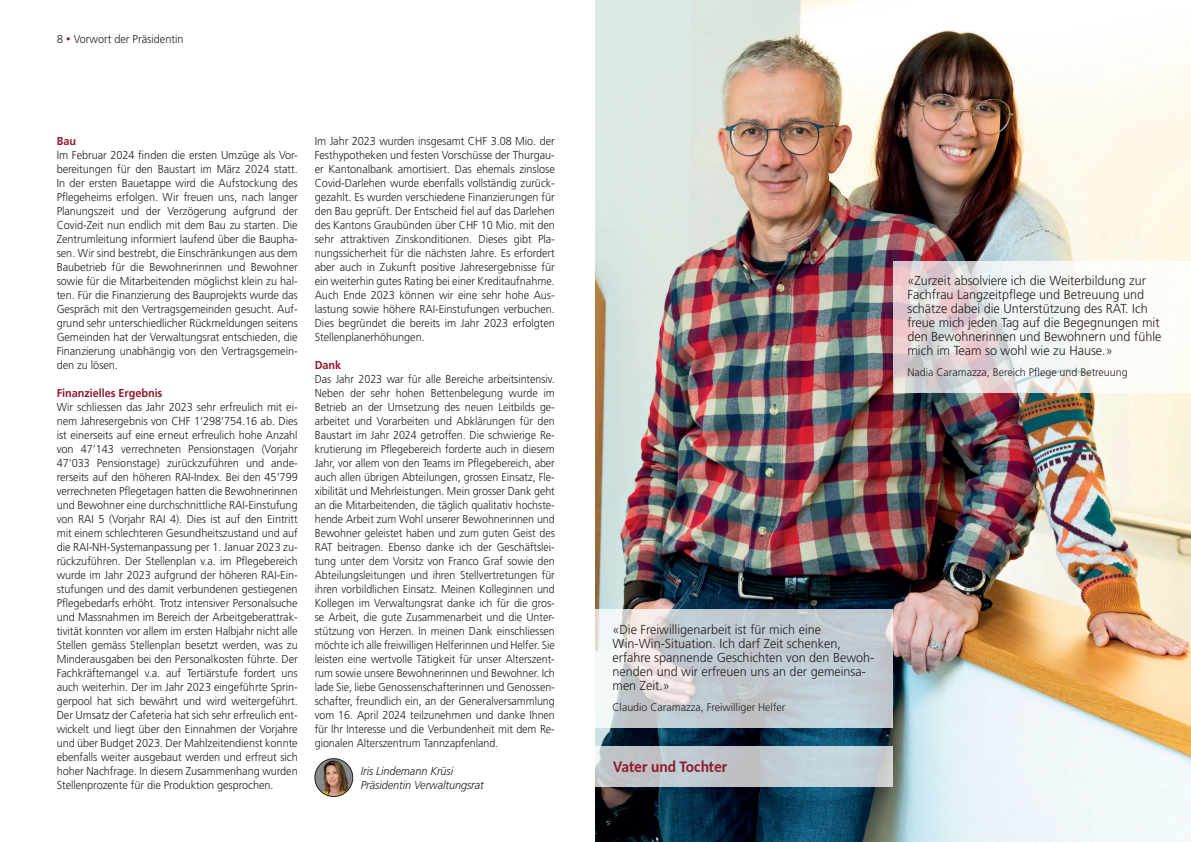
<style>
.page{position:relative;width:1191px;height:842px;background:#fff}
.page>*{position:absolute;margin:0;border:0;box-sizing:border-box;transform-origin:0 0}
.t1{font:700 16px "Carlito";letter-spacing:-.005em;color:#901a2d}
.t2{font:300 13px/14px "Frutiger LT Std";color:#231f20}
.t3{font:300 11.5px/14px "Frutiger LT Std";letter-spacing:-.005em;color:#231f20;text-align:justify;scale:.95 1}
.t4{font:300 11.5px/14px "Frutiger LT Std";letter-spacing:-.005em;color:#231f20;text-align:justify;scale:.93 1}
.t5{font:italic 300 11.5px/14px "Frutiger LT Std";letter-spacing:-.005em;color:#231f20;scale:.95 1}
.t6{font:700 11.5px "Frutiger LT Std";letter-spacing:-.005em;color:#901a2d;scale:.95 1}
.t7{font:300 11.5px "Frutiger LT Std";letter-spacing:-.005em;color:#231f20}
.t8{font:300 11px "Frutiger LT Std";color:#231f20}
.s1{font-weight:700;font-size:9px;color:#901a2d}
</style>
<div class="page">
<img style="left:315px;top:759px;width:38px;height:37px;border-radius:19px">
<div style="left:315px;top:758px;width:38px;height:39px;border:1px solid #231f20;border-radius:50%"></div>
<img style="left:595px;top:0;width:596px;height:842px">
<svg style="left:893px;top:261px;width:298px;height:131px"></svg>
<svg style="left:595px;top:609px;width:298px;height:119px;background:#cad0d5"></svg>
<svg style="left:595px;top:746px;width:298px;height:40px;background:#c1cad0"></svg>
<p class="t7" style="left:57px;top:32px;width:128px">8 <span class="s1">•</span> Vorwort der Präsidentin</p>
<p class="t6" style="left:57px;top:134px;width:22px">Bau</p>
<p class="t3" style="left:57px;top:148px;width:255px">Im Februar 2024 finden die ersten Umzüge als Vor&shy;bereitungen für den Baustart im März 2024 statt.<br>In der ersten Bauetappe wird die Aufstockung des Pflegeheims erfolgen. Wir freuen uns, nach langer Planungszeit und der Verzögerung aufgrund der Covid-Zeit nun endlich mit dem Bau zu starten. Die Zentrumleitung informiert laufend über die Baupha&shy;sen. Wir sind bestrebt, die Einschränkungen aus dem Baubetrieb für die Bewohnerinnen und Bewohner sowie für die Mitarbeitenden möglichst klein zu hal&shy;ten. Für die Finanzierung des Bauprojekts wurde das Gespräch mit den Vertragsgemeinden gesucht. Auf&shy;grund sehr unterschiedlicher Rückmeldungen seitens Gemeinden hat der Verwaltungsrat entschieden, die Finanzierung unabhängig von den Vertragsgemein&shy;den zu lösen.</p>
<p class="t6" style="left:57px;top:386px;width:113px">Finanzielles Ergebnis</p>
<p class="t3" style="left:57px;top:400px;width:255px">Wir schliessen das Jahr 2023 sehr erfreulich mit ei&shy;nem Jahresergebnis von CHF 1‘298‘754.16 ab. Dies ist einerseits auf eine erneut erfreulich hohe Anzahl von 47’143 verrechneten Pensionstagen (Vorjahr 47‘033 Pensionstage) zurückzuführen und ande&shy;rerseits auf den höheren RAI-Index. Bei den 45‘799 verrechneten Pflegetagen hatten die Bewohnerinnen und Bewohner eine durchschnittliche RAI-Einstufung von RAI 5 (Vorjahr RAI 4). Dies ist auf den Eintritt mit einem schlechteren Gesundheitszustand und auf die RAI-NH-Systemanpassung per 1. Januar 2023 zu&shy;rückzuführen. Der Stellenplan v.a. im Pflegebereich wurde im Jahr 2023 aufgrund der höheren RAI-Ein&shy;stufungen und des damit verbundenen gestiegenen Pflegebedarfs erhöht. Trotz intensiver Personalsuche und Massnahmen im Bereich der Arbeitgeberattrak&shy;tivität konnten vor allem im ersten Halbjahr nicht alle Stellen gemäss Stellenplan besetzt werden, was zu Minderausgaben bei den Personalkosten führte. Der Fachkräftemangel v.a. auf Tertiärstufe fordert uns auch weiterhin. Der im Jahr 2023 eingeführte Sprin&shy;gerpool hat sich bewährt und wird weitergeführt.<br>Der Umsatz der Cafeteria hat sich sehr erfreulich ent&shy;wickelt und liegt über den Einnahmen der Vorjahre und über Budget 2023. Der Mahlzeitendienst konnte ebenfalls weiter ausgebaut werden und erfreut sich hoher Nachfrage. In diesem Zusammenhang wurden Stellenprozente für die Produktion gesprochen.</p>
<p class="t3" style="left:315px;top:134px;width:254px">Im Jahr 2023 wurden insgesamt CHF 3.08 Mio. der Festhypotheken und festen Vorschüsse der Thurgau&shy;er Kantonalbank amortisiert. Das ehemals zinslose Covid-Darlehen wurde ebenfalls vollständig zurück&shy;gezahlt. Es wurden verschiedene Finanzierungen für den Bau geprüft. Der Entscheid fiel auf das Darlehen des Kantons Graubünden über CHF 10 Mio. mit den sehr attraktiven Zinskonditionen. Dieses gibt Pla&shy;nungssicherheit für die nächsten Jahre. Es erfordert aber auch in Zukunft positive Jahresergebnisse für ein weiterhin gutes Rating bei einer Kreditaufnahme.<br>Auch Ende 2023 können wir eine sehr hohe Aus&shy;lastung sowie höhere RAI-Einstufungen verbuchen.<br>Dies begründet die bereits im Jahr 2023 erfolgten Stellenplanerhöhungen.</p>
<p class="t6" style="left:315px;top:358px;width:29px">Dank</p>
<p class="t4" style="left:315px;top:372px;width:260px">Das Jahr 2023 war für alle Bereiche arbeitsintensiv.<br>Neben der sehr hohen Bettenbelegung wurde im Betrieb an der Umsetzung des neuen Leitbilds ge&shy;arbeitet und Vorarbeiten und Abklärungen für den Baustart im Jahr 2024 getroffen. Die schwierige Re&shy;krutierung im Pflegebereich forderte auch in diesem Jahr, vor allem von den Teams im Pflegebereich, aber auch allen übrigen Abteilungen, grossen Einsatz, Fle&shy;xibilität und Mehrleistungen. Mein grosser Dank geht an die Mitarbeitenden, die täglich qualitativ hochste&shy;hende Arbeit zum Wohl unserer Bewohnerinnen und Bewohner geleistet haben und zum guten Geist des RAT beitragen. Ebenso danke ich der Geschäftslei&shy;tung unter dem Vorsitz von Franco Graf sowie den Abteilungsleitungen und ihren Stellvertretungen für ihren vorbildlichen Einsatz. Meinen Kolleginnen und Kollegen im Verwaltungsrat danke ich für die gros&shy;se Arbeit, die gute Zusammenarbeit und die Unter&shy;stützung von Herzen. In meinen Dank einschliessen möchte ich alle freiwilligen Helferinnen und Helfer. Sie leisten eine wertvolle Tätigkeit für unser Alterszent&shy;rum sowie unsere Bewohnerinnen und Bewohner. Ich lade Sie, liebe Genossenschafterinnen und Genossen&shy;schafter, freundlich ein, an der Generalversammlung vom 16. April 2024 teilzunehmen und danke Ihnen für Ihr Interesse und die Verbundenheit mit dem Re&shy;gionalen Alterszentrum Tannzapfenland.</p>
<p class="t5" style="left:361px;top:764px;width:131px">Iris Lindemann Krüsi<br>Präsidentin Verwaltungsrat</p>
<p class="t2" style="left:907px;top:273px;width:255px">«Zurzeit absolviere ich die Weiterbildung zur Fachfrau Langzeitpflege und Betreuung und schätze dabei die Unterstützung des RAT. Ich freue mich jeden Tag auf die Begegnungen mit den Bewohnerinnen und Bewohnern und fühle mich im Team so wohl wie zu Hause.»</p>
<p class="t8" style="left:907px;top:366px;width:222px">Nadia Caramazza, Bereich Pflege und Betreuung</p>
<p class="t2" style="left:612px;top:623px;width:263px">«Die Freiwilligenarbeit ist für mich eine Win-Win-Situation. Ich darf Zeit schenken, erfahre spannende Geschichten von den Bewoh&shy;nenden und wir erfreuen uns an der gemeinsa&shy;men Zeit.»</p>
<p class="t8" style="left:612px;top:701px;width:174px">Claudio Caramazza, Freiwilliger Helfer</p>
<h1 class="t1" style="left:613px;top:755px;width:116px">Vater und Tochter</h1>
</div>
